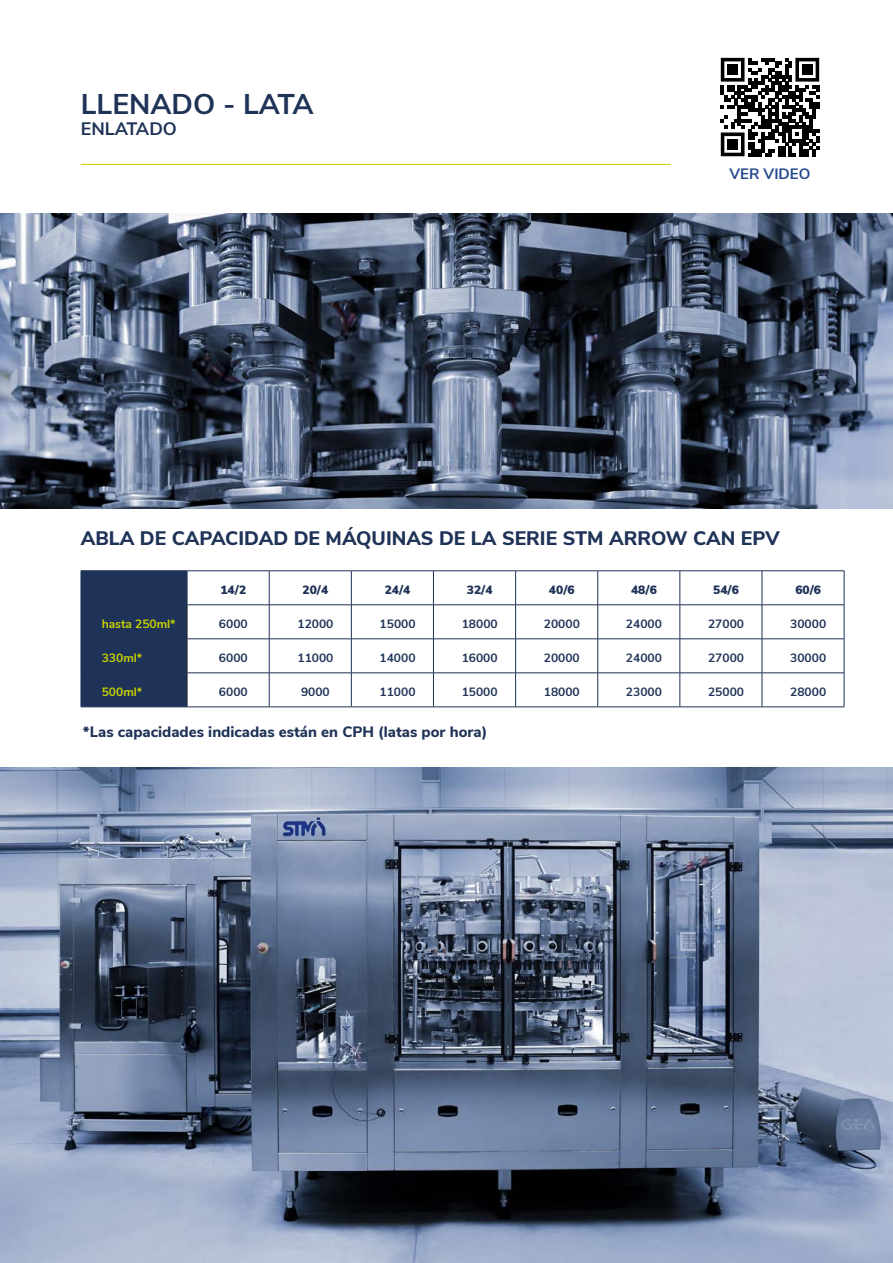
<style>
.page{position:relative;width:893px;height:1263px;background:#fff}
.page>*{position:absolute;margin:0;border:0;box-sizing:border-box;transform-origin:0 0}
.t1{font:700 28.5px "Nunito Sans";color:#1f3257}
.t2{font:800 19.5px "Nunito Sans";color:#1f3257}
.t3{font:700 18px "Nunito Sans";color:#1f3257}
.t4{font:800 15px "Nunito Sans";color:#1f3257}
.t5{font:700 15px "Nunito Sans";color:#244a8b}
.t6{font:700 12px "Nunito Sans";color:#1f3257}
.t7{font:900 12px "Nunito Sans";color:#1f3257}
.t8{font:700 12px "Nunito Sans";color:#c8d300}
</style>
<div class="page">
<hr style="left:81px;top:164px;width:590px;height:1px;background:#c8d300">
<svg style="left:721px;top:58px;width:98px;height:98px"></svg>
<div style="left:728px;top:65px;width:10px;height:10px;background:#000"></div>
<div style="left:802px;top:65px;width:10px;height:10px;background:#000"></div>
<div style="left:728px;top:139px;width:10px;height:10px;background:#000"></div>
<div style="left:82px;top:571px;width:105px;height:136px;background:#1f3257"></div>
<svg style="left:188px;top:571px;width:656px;height:136px"></svg>
<hr style="left:187px;top:571px;width:1px;height:34px;background:#1f3257">
<hr style="left:81px;top:570px;width:106px;height:1px;background:#1f3257">
<hr style="left:269px;top:571px;width:1px;height:34px;background:#1f3257">
<hr style="left:351px;top:571px;width:1px;height:34px;background:#1f3257">
<hr style="left:433px;top:571px;width:1px;height:34px;background:#1f3257">
<hr style="left:515px;top:571px;width:1px;height:34px;background:#1f3257">
<hr style="left:597px;top:571px;width:1px;height:34px;background:#1f3257">
<hr style="left:680px;top:571px;width:1px;height:34px;background:#1f3257">
<hr style="left:762px;top:571px;width:1px;height:34px;background:#1f3257">
<hr style="left:844px;top:571px;width:1px;height:34px;background:#1f3257">
<hr style="left:81px;top:571px;width:1px;height:34px;background:#1f3257">
<hr style="left:187px;top:570px;width:82px;height:1px;background:#1f3257">
<hr style="left:269px;top:570px;width:82px;height:1px;background:#1f3257">
<hr style="left:351px;top:570px;width:82px;height:1px;background:#1f3257">
<hr style="left:433px;top:570px;width:83px;height:1px;background:#1f3257">
<hr style="left:516px;top:570px;width:82px;height:1px;background:#1f3257">
<hr style="left:598px;top:570px;width:82px;height:1px;background:#1f3257">
<hr style="left:680px;top:570px;width:82px;height:1px;background:#1f3257">
<hr style="left:762px;top:570px;width:82px;height:1px;background:#1f3257">
<hr style="left:81px;top:604px;width:106px;height:1px;background:#1f3257">
<hr style="left:81px;top:605px;width:1px;height:34px;background:#1f3257">
<hr style="left:187px;top:604px;width:82px;height:1px;background:#1f3257">
<hr style="left:269px;top:604px;width:82px;height:1px;background:#1f3257">
<hr style="left:269px;top:605px;width:1px;height:34px;background:#1f3257">
<hr style="left:351px;top:604px;width:82px;height:1px;background:#1f3257">
<hr style="left:351px;top:605px;width:1px;height:34px;background:#1f3257">
<hr style="left:433px;top:604px;width:83px;height:1px;background:#1f3257">
<hr style="left:433px;top:605px;width:1px;height:34px;background:#1f3257">
<hr style="left:516px;top:604px;width:82px;height:1px;background:#1f3257">
<hr style="left:515px;top:605px;width:1px;height:34px;background:#1f3257">
<hr style="left:598px;top:604px;width:82px;height:1px;background:#1f3257">
<hr style="left:597px;top:605px;width:1px;height:34px;background:#1f3257">
<hr style="left:680px;top:604px;width:82px;height:1px;background:#1f3257">
<hr style="left:680px;top:605px;width:1px;height:34px;background:#1f3257">
<hr style="left:762px;top:604px;width:82px;height:1px;background:#1f3257">
<hr style="left:762px;top:605px;width:1px;height:34px;background:#1f3257">
<hr style="left:844px;top:605px;width:1px;height:34px;background:#1f3257">
<hr style="left:81px;top:639px;width:1px;height:34px;background:#1f3257">
<hr style="left:269px;top:639px;width:1px;height:34px;background:#1f3257">
<hr style="left:351px;top:639px;width:1px;height:34px;background:#1f3257">
<hr style="left:433px;top:639px;width:1px;height:34px;background:#1f3257">
<hr style="left:515px;top:639px;width:1px;height:34px;background:#1f3257">
<hr style="left:597px;top:639px;width:1px;height:34px;background:#1f3257">
<hr style="left:680px;top:639px;width:1px;height:34px;background:#1f3257">
<hr style="left:762px;top:639px;width:1px;height:34px;background:#1f3257">
<hr style="left:844px;top:639px;width:1px;height:34px;background:#1f3257">
<hr style="left:81px;top:673px;width:1px;height:34px;background:#1f3257">
<hr style="left:269px;top:673px;width:1px;height:34px;background:#1f3257">
<hr style="left:351px;top:673px;width:1px;height:34px;background:#1f3257">
<hr style="left:433px;top:673px;width:1px;height:34px;background:#1f3257">
<hr style="left:515px;top:673px;width:1px;height:34px;background:#1f3257">
<hr style="left:597px;top:673px;width:1px;height:34px;background:#1f3257">
<hr style="left:680px;top:673px;width:1px;height:34px;background:#1f3257">
<hr style="left:762px;top:673px;width:1px;height:34px;background:#1f3257">
<hr style="left:844px;top:673px;width:1px;height:34px;background:#1f3257">
<hr style="left:81px;top:638px;width:106px;height:1px;background:#1f3257">
<hr style="left:81px;top:673px;width:106px;height:1px;background:#1f3257">
<hr style="left:81px;top:707px;width:106px;height:1px;background:#1f3257">
<hr style="left:187px;top:638px;width:82px;height:1px;background:#1f3257">
<hr style="left:269px;top:638px;width:82px;height:1px;background:#1f3257">
<hr style="left:351px;top:638px;width:82px;height:1px;background:#1f3257">
<hr style="left:433px;top:638px;width:83px;height:1px;background:#1f3257">
<hr style="left:516px;top:638px;width:82px;height:1px;background:#1f3257">
<hr style="left:598px;top:638px;width:82px;height:1px;background:#1f3257">
<hr style="left:680px;top:638px;width:82px;height:1px;background:#1f3257">
<hr style="left:762px;top:638px;width:82px;height:1px;background:#1f3257">
<hr style="left:187px;top:673px;width:82px;height:1px;background:#1f3257">
<hr style="left:269px;top:673px;width:82px;height:1px;background:#1f3257">
<hr style="left:351px;top:673px;width:82px;height:1px;background:#1f3257">
<hr style="left:433px;top:673px;width:83px;height:1px;background:#1f3257">
<hr style="left:516px;top:673px;width:82px;height:1px;background:#1f3257">
<hr style="left:598px;top:673px;width:82px;height:1px;background:#1f3257">
<hr style="left:680px;top:673px;width:82px;height:1px;background:#1f3257">
<hr style="left:762px;top:673px;width:82px;height:1px;background:#1f3257">
<hr style="left:187px;top:707px;width:82px;height:1px;background:#1f3257">
<hr style="left:269px;top:707px;width:82px;height:1px;background:#1f3257">
<hr style="left:351px;top:707px;width:82px;height:1px;background:#1f3257">
<hr style="left:433px;top:707px;width:83px;height:1px;background:#1f3257">
<hr style="left:516px;top:707px;width:82px;height:1px;background:#1f3257">
<hr style="left:598px;top:707px;width:82px;height:1px;background:#1f3257">
<hr style="left:680px;top:707px;width:82px;height:1px;background:#1f3257">
<hr style="left:762px;top:707px;width:82px;height:1px;background:#1f3257">
<hr style="left:187px;top:605px;width:1px;height:34px;background:#25272b">
<hr style="left:187px;top:639px;width:1px;height:34px;background:#25272b">
<hr style="left:187px;top:673px;width:1px;height:34px;background:#25272b">
<img style="left:0;top:767px;width:893px;height:496px">
<img style="left:0;top:213px;width:893px;height:295px">
<h1 class="t1" style="left:81px;top:83px;width:234px">LLENADO - LATA</h1>
<h3 class="t3" style="left:81px;top:116px;width:98px">ENLATADO</h3>
<p class="t5" style="left:730px;top:163px;width:82px">VER VIDEO</p>
<h2 class="t2" style="left:81px;top:524px;width:700px">ABLA DE CAPACIDAD DE MÁQUINAS DE LA SERIE STM ARROW CAN EPV</h2>
<p class="t7" style="left:220px;top:581px;width:27px">14/2</p>
<p class="t7" style="left:303px;top:581px;width:27px">20/4</p>
<p class="t7" style="left:385px;top:581px;width:27px">24/4</p>
<p class="t7" style="left:467px;top:581px;width:27px">32/4</p>
<p class="t7" style="left:549px;top:581px;width:27px">40/6</p>
<p class="t7" style="left:631px;top:581px;width:27px">48/6</p>
<p class="t7" style="left:713px;top:581px;width:27px">54/6</p>
<p class="t7" style="left:795px;top:581px;width:27px">60/6</p>
<p class="t8" style="left:102px;top:615px;width:75px">hasta 250ml*</p>
<p class="t6" style="left:219px;top:615px;width:30px">6000</p>
<p class="t6" style="left:297px;top:615px;width:38px">12000</p>
<p class="t6" style="left:380px;top:615px;width:37px">15000</p>
<p class="t6" style="left:462px;top:615px;width:37px">18000</p>
<p class="t6" style="left:544px;top:615px;width:38px">20000</p>
<p class="t6" style="left:626px;top:615px;width:38px">24000</p>
<p class="t6" style="left:708px;top:615px;width:38px">27000</p>
<p class="t6" style="left:790px;top:615px;width:37px">30000</p>
<p class="t8" style="left:102px;top:649px;width:42px">330ml*</p>
<p class="t6" style="left:219px;top:649px;width:30px">6000</p>
<p class="t6" style="left:297px;top:649px;width:37px">11000</p>
<p class="t6" style="left:380px;top:649px;width:37px">14000</p>
<p class="t6" style="left:462px;top:649px;width:37px">16000</p>
<p class="t6" style="left:544px;top:649px;width:38px">20000</p>
<p class="t6" style="left:626px;top:649px;width:38px">24000</p>
<p class="t6" style="left:708px;top:649px;width:38px">27000</p>
<p class="t6" style="left:790px;top:649px;width:37px">30000</p>
<p class="t8" style="left:102px;top:683px;width:42px">500ml*</p>
<p class="t6" style="left:219px;top:683px;width:30px">6000</p>
<p class="t6" style="left:301px;top:683px;width:30px">9000</p>
<p class="t6" style="left:380px;top:683px;width:37px">11000</p>
<p class="t6" style="left:462px;top:683px;width:37px">15000</p>
<p class="t6" style="left:544px;top:683px;width:37px">18000</p>
<p class="t6" style="left:626px;top:683px;width:38px">23000</p>
<p class="t6" style="left:708px;top:683px;width:38px">25000</p>
<p class="t6" style="left:790px;top:683px;width:38px">28000</p>
<p class="t4" style="left:83px;top:720px;width:406px">*Las capacidades indicadas están en CPH (latas por hora)</p>
</div>
